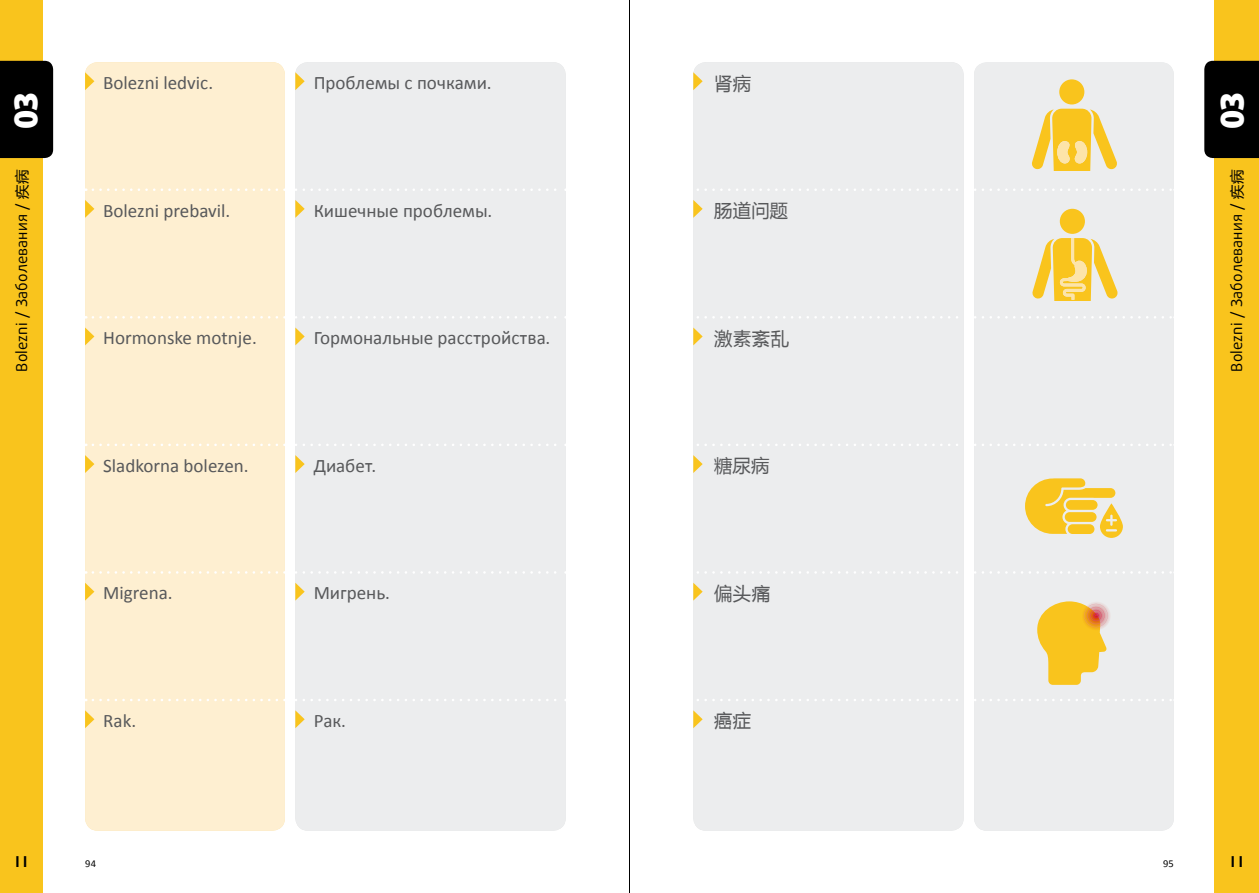
<style>
.page{position:relative;width:1259px;height:893px;background:#fff}
.page>*{position:absolute;margin:0;border:0;box-sizing:border-box;transform-origin:0 0}
.t1{font:900 31.5px "Daxline Pro";color:#fff}
.t2{font:19.05px "Calibri";color:#58595b}
.t3{font:18.3px "Microsoft Ya Hei";letter-spacing:.015em;color:#58595b}
.t4{font:15px "Daxline Pro";letter-spacing:.01em;color:#000}
.t5{font:700 15px "Daxline Pro";color:#000}
.t6{font:10.5px "Calibri";color:#000}
.s1{font-family:"Microsoft Ya Hei";font-size:14.55px}
</style>
<div class="page">
<div style="left:0;top:0;width:43px;height:893px;background:#f9c41d"></div>
<div style="left:0;top:61px;width:53px;height:97px;background:#000"></div>
<div style="left:1214px;top:0;width:45px;height:893px;background:#f9c41d"></div>
<div style="left:1204px;top:61px;width:55px;height:97px;background:#000"></div>
<hr style="left:629px;top:0;width:1px;height:893px;background:#000">
<div style="left:85px;top:62px;width:200px;height:769px;background:#feefd1;border-radius:13px"></div>
<div style="left:295px;top:62px;width:271px;height:769px;background:#ecedee;border-radius:13px"></div>
<div style="left:693px;top:62px;width:270px;height:769px;background:#ecedee;border-radius:13px"></div>
<div style="left:974px;top:62px;width:200px;height:769px;background:#ecedee;border-radius:13px"></div>
<svg style="left:85px;top:72px;width:9px;height:18px"></svg>
<svg style="left:295px;top:72px;width:10px;height:18px"></svg>
<svg style="left:693px;top:72px;width:9px;height:18px"></svg>
<svg style="left:85px;top:200px;width:9px;height:18px"></svg>
<svg style="left:295px;top:200px;width:10px;height:18px"></svg>
<svg style="left:693px;top:200px;width:9px;height:18px"></svg>
<svg style="left:85px;top:583px;width:9px;height:18px"></svg>
<svg style="left:295px;top:583px;width:10px;height:18px"></svg>
<svg style="left:693px;top:583px;width:9px;height:18px"></svg>
<svg style="left:85px;top:327px;width:9px;height:18px"></svg>
<svg style="left:295px;top:327px;width:10px;height:18px"></svg>
<svg style="left:693px;top:327px;width:9px;height:18px"></svg>
<svg style="left:85px;top:455px;width:9px;height:18px"></svg>
<svg style="left:295px;top:455px;width:10px;height:18px"></svg>
<svg style="left:693px;top:455px;width:9px;height:18px"></svg>
<svg style="left:85px;top:710px;width:9px;height:18px"></svg>
<svg style="left:295px;top:710px;width:10px;height:18px"></svg>
<svg style="left:693px;top:710px;width:9px;height:18px"></svg>
<svg style="left:1081px;top:601px;width:30px;height:29px"></svg>
<svg style="left:1037px;top:601px;width:70px;height:84px"></svg>
<svg style="left:93px;top:188px;width:192px;height:3px"></svg>
<svg style="left:296px;top:189px;width:270px;height:2px"></svg>
<svg style="left:93px;top:316px;width:192px;height:3px"></svg>
<svg style="left:296px;top:316px;width:270px;height:2px"></svg>
<svg style="left:93px;top:444px;width:192px;height:2px"></svg>
<svg style="left:296px;top:444px;width:270px;height:2px"></svg>
<svg style="left:93px;top:571px;width:192px;height:3px"></svg>
<svg style="left:296px;top:571px;width:270px;height:3px"></svg>
<svg style="left:93px;top:699px;width:192px;height:2px"></svg>
<svg style="left:296px;top:699px;width:270px;height:2px"></svg>
<svg style="left:698px;top:188px;width:266px;height:3px"></svg>
<svg style="left:975px;top:189px;width:199px;height:2px"></svg>
<svg style="left:698px;top:316px;width:266px;height:3px"></svg>
<svg style="left:975px;top:316px;width:199px;height:2px"></svg>
<svg style="left:698px;top:444px;width:266px;height:2px"></svg>
<svg style="left:975px;top:444px;width:197px;height:2px"></svg>
<svg style="left:698px;top:571px;width:266px;height:3px"></svg>
<svg style="left:975px;top:571px;width:199px;height:3px"></svg>
<svg style="left:698px;top:699px;width:266px;height:2px"></svg>
<svg style="left:975px;top:699px;width:197px;height:2px"></svg>
<div style="left:1059px;top:79px;width:25px;height:25px;background:#f9c41d;border-radius:50%"></div>
<svg style="left:1032px;top:109px;width:85px;height:61px"></svg>
<div style="left:1059px;top:209px;width:26px;height:25px;background:#f9c41d;border-radius:50%"></div>
<svg style="left:1032px;top:238px;width:86px;height:62px"></svg>
<svg style="left:1025px;top:478px;width:98px;height:60px"></svg>
<p class="t3" style="left:714px;top:71px;width:38px">肾病</p>
<p class="t2" style="left:103px;top:71px;width:111px">Bolezni ledvic.</p>
<p class="t2" style="left:314px;top:71px;width:179px">Проблемы с почками.</p>
<h1 class="t1" style="left:5px;top:129px;width:39px;rotate:-90deg">03</h1>
<h1 class="t1" style="left:1211px;top:129px;width:39px;rotate:-90deg">03</h1>
<p class="t4" style="left:12px;top:372px;width:204px;rotate:-90deg">Bolezni / Заболевания / <span class="s1">疾病</span></p>
<p class="t4" style="left:1226px;top:372px;width:204px;rotate:-90deg">Bolezni / Заболевания / <span class="s1">疾病</span></p>
<p class="t3" style="left:714px;top:198px;width:75px">肠道问题</p>
<p class="t2" style="left:103px;top:198px;width:129px">Bolezni prebavil.</p>
<p class="t2" style="left:314px;top:198px;width:180px">Кишечные проблемы.</p>
<p class="t3" style="left:714px;top:326px;width:76px">激素紊乱</p>
<p class="t2" style="left:103px;top:326px;width:155px">Hormonske motnje.</p>
<p class="t2" style="left:314px;top:326px;width:238px">Гормональные расстройства.</p>
<p class="t2" style="left:103px;top:454px;width:147px">Sladkorna bolezen.</p>
<p class="t2" style="left:314px;top:454px;width:64px">Диабет.</p>
<p class="t3" style="left:714px;top:453px;width:57px">糖尿病</p>
<p class="t2" style="left:103px;top:581px;width:71px">Migrena.</p>
<p class="t2" style="left:314px;top:581px;width:78px">Мигрень.</p>
<p class="t3" style="left:714px;top:581px;width:57px">偏头痛</p>
<p class="t2" style="left:103px;top:709px;width:34px">Rak.</p>
<p class="t2" style="left:314px;top:709px;width:34px">Рак.</p>
<p class="t3" style="left:714px;top:708px;width:38px">癌症</p>
<p class="t5" style="left:15px;top:851px;width:13px">I I</p>
<p class="t6" style="left:85px;top:857px;width:12px">94</p>
<p class="t6" style="left:1163px;top:857px;width:12px">95</p>
<p class="t5" style="left:1231px;top:851px;width:13px">I I</p>
</div>
